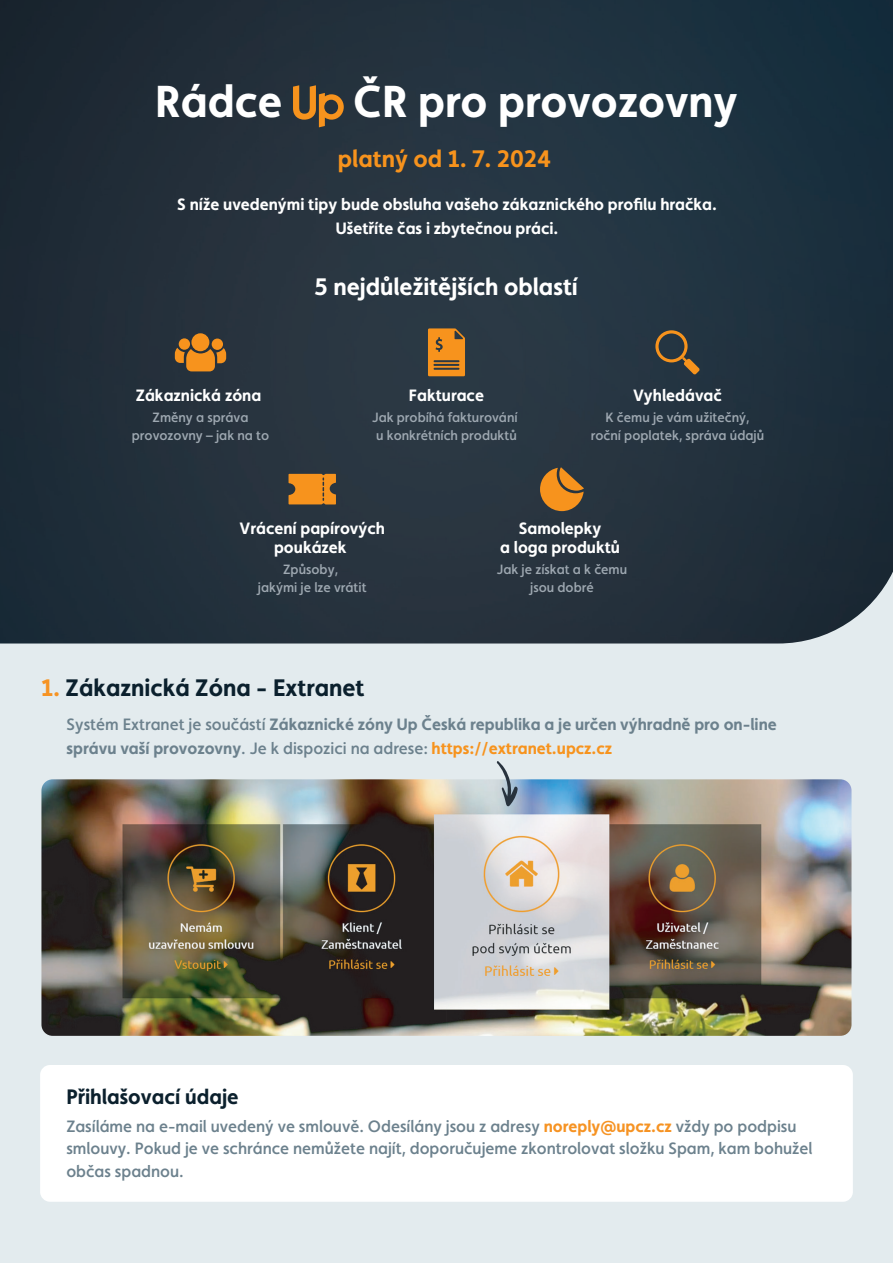
<style>
.page{position:relative;width:893px;height:1263px;background:#e3ebee}
.page>*{position:absolute;margin:0;border:0;box-sizing:border-box;transform-origin:0 0}
.t1{font:700 45px "Faricy New";color:#fff}
.t2{font:700 24px "Faricy New";color:#0b202d}
.t3{font:700 24px "Faricy New";color:#fff}
.t4{font:700 24px "Faricy New";color:#f7931d}
.t5{font:700 21px "Faricy New";color:#0b202d}
.t6{font:500 16.5px/22.5px "Faricy New";color:#6c818d}
.t7{font:700 16.5px/19.5px "Faricy New";color:#fff;text-align:center}
.t8{font:700 16.5px/24px "Faricy New";color:#6c818d}
.t9{font:500 13.5px/18px "Faricy New";color:#9ea8b1;text-align:center}
.s1{color:#f69323}
.s2{font-weight:500}
.s3{color:#f7931d}
.s4{font-weight:700;color:#f69323}
</style>
<div class="page">
<img style="left:0;top:0;width:893px;height:643px">
<div style="left:40px;top:1065px;width:813px;height:137px;background:#fff;border-radius:10px"></div>
<img style="left:41px;top:779px;width:810px;height:257px">
<svg style="left:293px;top:85px;width:51px;height:42px;background:#7b5a2f"></svg>
<div style="left:212px;top:339px;width:11px;height:11px;background:#f7931d;border-radius:50%"></div>
<div style="left:179px;top:338px;width:11px;height:12px;background:#f7931d;border-radius:50%"></div>
<svg style="left:175px;top:348px;width:51px;height:23px"></svg>
<div style="left:191px;top:333px;width:18px;height:18px;background:#f7931d;border-radius:50%"></div>
<svg style="left:540px;top:467px;width:44px;height:44px;background:#ae7129"></svg>
<svg style="left:289px;top:474px;width:47px;height:30px"></svg>
<svg style="left:655px;top:330px;width:45px;height:45px;background:#4f4839"></svg>
<svg style="left:428px;top:328px;width:37px;height:48px;background:#d38323"></svg>
<svg style="left:496px;top:761px;width:22px;height:46px"></svg>
<h1 class="t1" style="left:155px;top:74px;width:128px">Rádce</h1>
<h1 class="t1" style="left:353px;top:74px;width:386px">ČR pro provozovny</h1>
<h2 class="t4" style="left:338px;top:144px;width:215px">platný od 1. 7. 2024</h2>
<p class="t7" style="left:177px;top:192px;width:541px;line-height:24px">S níže uvedenými tipy bude obsluha vašeho zákaznického profilu hračka.<br>Ušetříte čas i zbytečnou práci.</p>
<p class="t7" style="left:136px;top:385px;width:127px">Zákaznická zóna</p>
<p class="t9" style="left:132px;top:408px;width:139px">Změny a správa provozovny – jak na to</p>
<h2 class="t3" style="left:315px;top:272px;width:265px">5 nejdůležitějších oblastí</h2>
<p class="t7" style="left:409px;top:385px;width:77px">Fakturace</p>
<p class="t7" style="left:633px;top:385px;width:90px">Vyhledávač</p>
<p class="t9" style="left:372px;top:408px;width:147px">Jak probíhá fakturování u konkrétních produktů</p>
<p class="t9" style="left:591px;top:408px;width:175px">K čemu je vám užitečný, roční poplatek, správa údajů</p>
<p class="t7" style="left:240px;top:518px;width:147px">Vrácení papírových poukázek</p>
<p class="t9" style="left:258px;top:560px;width:110px">Způsoby,<br>jakými je lze vrátit</p>
<h2 class="t2" style="left:41px;top:673px;width:325px"><span class="s1">1.</span> Zákaznická Zóna - Extranet</h2>
<p class="t7" style="left:500px;top:518px;width:121px">Samolepky<br>a loga produktů</p>
<p class="t9" style="left:497px;top:560px;width:132px">Jak je získat a k čemu jsou dobré</p>
<p class="t8" style="left:67px;top:711px;width:712px"><span class="s2">Systém Extranet je součástí</span> Zákaznické zóny Up Česká republika a je určen výhradně pro on-line správu vaší provozovny<span class="s2">. Je k dispozici na adrese:</span> <span class="s3">https://extranet.upcz.cz</span></p>
<p class="t5" style="left:66px;top:1084px;width:174px">Přihlašovací údaje</p>
<p class="t6" style="left:66px;top:1114px;width:748px">Zasíláme na e-mail uvedený ve smlouvě. Odesílány jsou z adresy <span class="s4">noreply@upcz.cz</span> vždy po podpisu smlouvy. Pokud je ve schránce nemůžete najít, doporučujeme zkontrolovat složku Spam, kam bohužel občas spadnou.</p>
</div>
